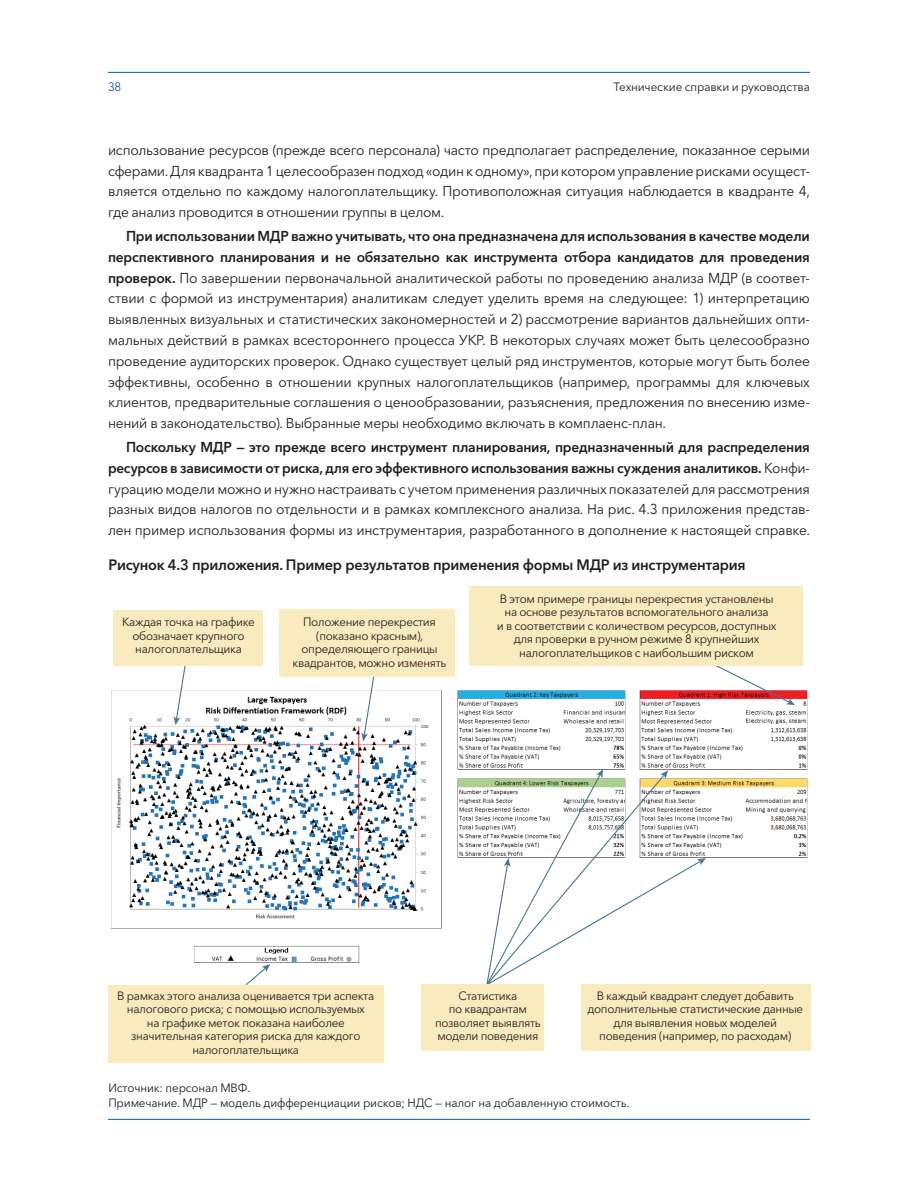
<style>
.page{position:relative;width:918px;height:1188px;background:#fff}
.page>*{position:absolute;margin:0;border:0;box-sizing:border-box;transform-origin:0 0}
.t1{font:600 15px "Avenir Next Cyr";letter-spacing:-.015em;color:#231f20}
.body_RUS{font:14.25px/20.9px "Avenir Next W1 G";letter-spacing:-.02em;color:#231f20;text-align:justify}
.body_RUS-2{font:14.25px/20.9px "Avenir Next W1 G";letter-spacing:-.02em;color:#231f20;text-align:justify;scale:.96 1}
.t2{font:12px/13.5px "Avenir Next Cyr";letter-spacing:-.03em;color:#231f20;text-align:center}
.t3{font:12px "Avenir Next W1 G";letter-spacing:-.01em;color:#231f20}
.t4{font:12px "Avenir Next W1 G";color:#005e9e}
.s1{font-weight:600}
</style>
<div class="page">
<hr style="left:108px;top:72px;width:702px;height:1px;background:#005e9e">
<hr style="left:108px;top:1119px;width:702px;height:1px;background:#005e9e">
<img style="left:111px;top:690px;width:696px;height:273px">
<svg style="left:173px;top:666px;width:13px;height:59px"></svg>
<svg style="left:246px;top:964px;width:24px;height:21px"></svg>
<svg style="left:361px;top:677px;width:16px;height:64px"></svg>
<svg style="left:485px;top:769px;width:221px;height:216px"></svg>
<svg style="left:715px;top:666px;width:80px;height:39px"></svg>
<div style="left:113px;top:610px;width:150px;height:56px;background:#faebbe"></div>
<div style="left:108px;top:985px;width:276px;height:78px;background:#faebbe"></div>
<div style="left:581px;top:985px;width:229px;height:66px;background:#faebbe"></div>
<div style="left:421px;top:985px;width:123px;height:66px;background:#faebbe"></div>
<div style="left:279px;top:610px;width:175px;height:67px;background:#faebbe"></div>
<div style="left:470px;top:586px;width:333px;height:80px;background:#faebbe"></div>
<p class="t4" style="left:108px;top:77px;width:15px">38</p>
<p class="t3" style="left:614px;top:77px;width:198px">Технические справки и руководства</p>
<p class="body_RUS" style="left:108px;top:138px;width:704px">использование ресурсов (прежде всего персонала) часто предполагает распределение, показанное серыми сферами. Для квадранта 1 целесообразен подход «один к одному», при котором управление рисками осущест&shy;вляется отдельно по каждому налогоплательщику. Противоположная ситуация наблюдается в квадранте 4, где анализ проводится в отношении группы в целом.</p>
<p class="body_RUS" style="left:108px;top:224px;width:704px;text-indent:18px"><span class="s1">При использовании МДР важно учитывать, что она предназначена для использования в качестве модели перспективного планирования и не обязательно как инструмента отбора кандидатов для проведения проверок.</span> По завершении первоначальной аналитической работы по проведению анализа МДР (в соответ&shy;ствии с формой из инструментария) аналитикам следует уделить время на следующее: 1) интерпретацию выявленных визуальных и статистических закономерностей и 2) рассмотрение вариантов дальнейших опти&shy;мальных действий в рамках всестороннего процесса УКР. В некоторых случаях может быть целесообразно проведение аудиторских проверок. Однако существует целый ряд инструментов, которые могут быть более эффективны, особенно в отношении крупных налогоплательщиков (например, программы для ключевых клиентов, предварительные соглашения о ценообразовании, разъяснения, предложения по внесению изме&shy;нений в законодательство). Выбранные меры необходимо включать в комплаенс-план.</p>
<p class="body_RUS-2" style="left:108px;top:435px;width:733px;text-indent:18px"><span class="s1">Поскольку МДР — это прежде всего инструмент планирования, предназначенный для распределения ресурсов в зависимости от риска, для его эффективного использования важны суждения аналитиков.</span> Конфи&shy;гурацию модели можно и нужно настраивать с учетом применения различных показателей для рассмотрения разных видов налогов по отдельности и в рамках комплексного анализа. На рис. 4.3 приложения представ&shy;лен пример использования формы из инструментария, разработанного в дополнение к настоящей справке.</p>
<p class="t1" style="left:108px;top:553px;width:639px">Рисунок 4.3 приложения. Пример результатов применения формы МДР из инструментария</p>
<p class="t2" style="left:122px;top:614px;width:134px">Каждая точка на графике обозначает крупного налогоплательщика</p>
<p class="t2" style="left:293px;top:614px;width:155px">Положение перекрестия (показано красным), определяющего границы квадрантов, можно изменять</p>
<p class="t2" style="left:497px;top:591px;width:281px">В этом примере границы перекрестия установлены на основе результатов вспомогательного анализа<br>и в соответствии с количеством ресурсов, доступных для проверки в ручном режиме 8 крупнейших налогоплательщиков с наибольшим риском</p>
<p class="t2" style="left:117px;top:988px;width:259px">В рамках этого анализа оценивается три аспекта налогового риска; с помощью используемых<br>на графике меток показана наиболее значительная категория риска для каждого налогоплательщика</p>
<p class="t2" style="left:588px;top:988px;width:217px">В каждый квадрант следует добавить дополнительные статистические данные для выявления новых моделей поведения (например, по расходам)</p>
<p class="t2" style="left:435px;top:988px;width:107px">Статистика<br>по квадрантам позволяет выявлять модели поведения</p>
<p class="t2" style="left:108px;top:1079px;width:523px;line-height:15px;text-align:left">Источник: персонал МВФ.<br>Примечание. МДР — модель дифференциации рисков; НДС — налог на добавленную стоимость.</p>
</div>
